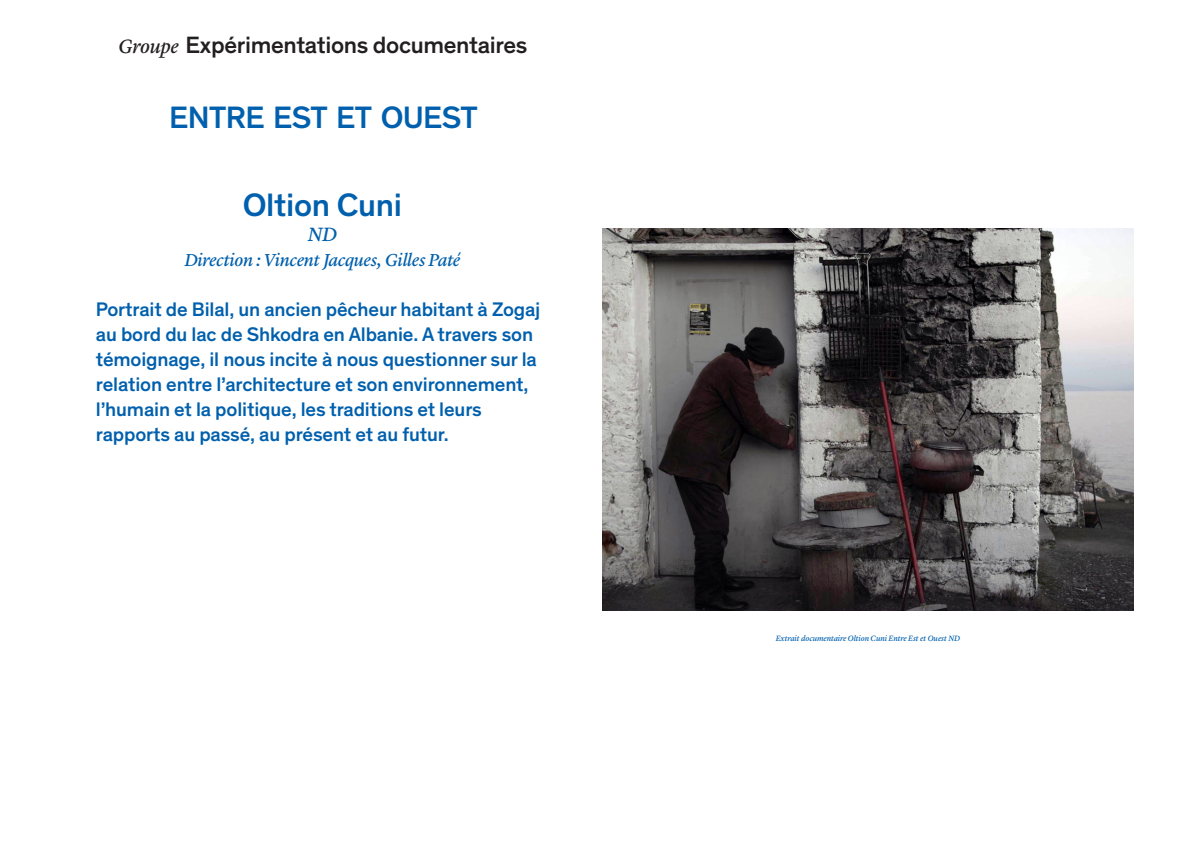
<style>
.page{position:relative;width:1191px;height:842px;background:#fff}
.page>*{position:absolute;margin:0;border:0;box-sizing:border-box;transform-origin:0 0}
.h3_Theinhardt{font:500 33px "Theinhardt";letter-spacing:-.01em;color:#0160ad}
.H2_Theinhardt{font:500 31.5px "Theinhardt";letter-spacing:-.02em;color:#0160ad}
.H2_Theinhardt-2{font:500 24px "Theinhardt";letter-spacing:-.015em;color:#231f20}
.T_-_Courant_Theinhar{font:500 20px/25px "Theinhardt";letter-spacing:-.01em;color:#0160ad}
.h3_Theinhardt-2{font:italic 20px "Lyon Text Regular No.2";color:#0160ad}
.h3_Theinhardt-3{font:italic 18px "Lyon Text Regular No.2";letter-spacing:-.02em;color:#0160ad}
.T_-_Courant_Theinhar-2{font:italic 8px "Lyon Text Regular No.2";letter-spacing:-.015em;color:#0160ad}
.s1{font-family:"Lyon Text Regular No.2";font-weight:400;font-style:italic;font-size:20px}
</style>
<div class="page">
<img style="left:602px;top:228px;width:531px;height:383px">
<p class="H2_Theinhardt-2" style="left:118px;top:27px;width:410px"><span class="s1">Groupe</span> Expérimentations documentaires</p>
<p class="H2_Theinhardt" style="left:169px;top:94px;width:310px">ENTRE EST ET OUEST</p>
<p class="h3_Theinhardt" style="left:243px;top:180px;width:161px">Oltion Cuni</p>
<p class="h3_Theinhardt-2" style="left:308px;top:219px;width:31px">ND</p>
<p class="h3_Theinhardt-3" style="left:185px;top:246px;width:277px">Direction : Vincent Jacques, Gilles Paté</p>
<p class="T_-_Courant_Theinhar" style="left:96px;top:295px;width:446px">Portrait de Bilal, un ancien pêcheur habitant à Zogaj au bord du lac de Shkodra en Albanie. A travers son témoignage, il nous incite à nous questionner sur la relation entre l’architecture et son environnement, l’humain et la politique, les traditions et leurs rapports au passé, au présent et au futur.</p>
<p class="T_-_Courant_Theinhar-2" style="left:775px;top:632px;width:186px">Extrait documentaire Oltion Cuni Entre Est et Ouest ND</p>
</div>
